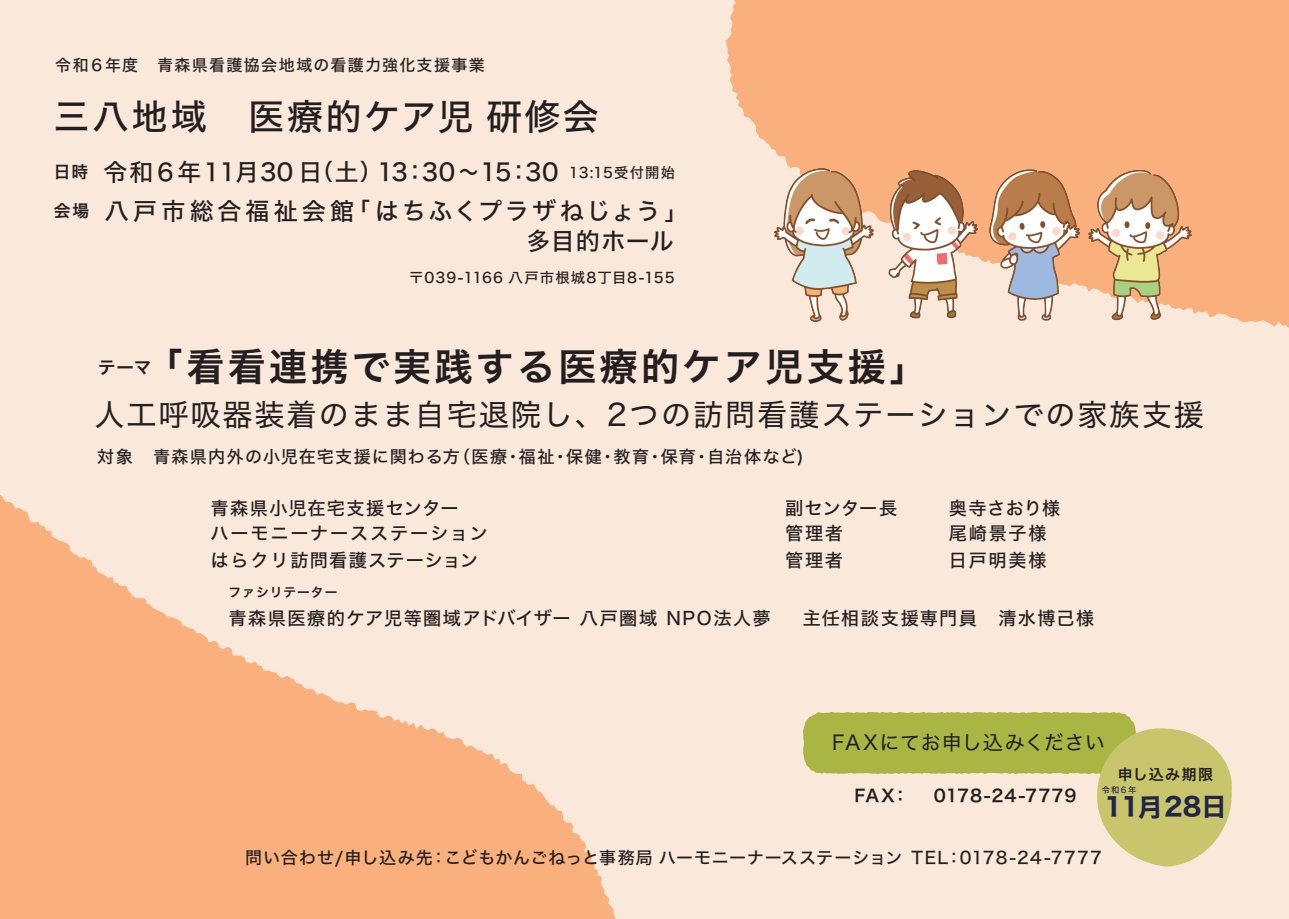
<style>
.page{position:relative;width:1289px;height:919px;background:#fff}
.page>*{position:absolute;margin:0;border:0;box-sizing:border-box;transform-origin:0 0}
.t1{font:37.95px "Hiragino Sans W6";letter-spacing:.085em;color:#231f20}
.t2{font:35.55px "Hiragino Sans W5";letter-spacing:.08em;color:#231f20}
.t3{font:30.15px "Hiragino Sans W4";letter-spacing:.065em;color:#231f20}
.t4{font:25.2px "Hiragino Sans W7";color:#202648}
.t5{font:24px/30px "Hiragino Sans W5";letter-spacing:.12em;color:#231f20}
.t6{font:23.85px "Hiragino Sans W5";color:#231f20}
.t7{font:20.1px "Hiragino Sans W4";letter-spacing:.03em;color:#231f20}
.t8{font:18.15px "Hiragino Sans W5";letter-spacing:.08em;color:#231f20}
.t9{font:18.15px "Hiragino Sans W5";letter-spacing:.1em;color:#231f20}
.t10{font:16.95px "Hiragino Sans W5";letter-spacing:.055em;color:#231f20}
.t11{font:16.95px "Hiragino Sans W5";letter-spacing:.075em;color:#231f20}
.t12{font:16.95px "Hiragino Sans W6";letter-spacing:.045em;color:#231f20}
.t13{font:15.9px "Hiragino Sans W5";letter-spacing:.085em;color:#231f20}
.t14{font:15px "Hiragino Sans W6";letter-spacing:.095em;color:#231f20}
.t15{font:14.4px "Hiragino Sans W5";letter-spacing:.075em;color:#231f20}
.t16{font:12.75px "Hiragino Sans W6";letter-spacing:.08em;color:#231f20}
.t17{font:8.25px "Hiragino Sans W5";color:#202648}
.s1{font-family:"Hiragino Sans W6";font-size:16.65px}
.s2{font-size:22.65px}
.s3{font-size:14.25px}
.s4{font-family:"Hiragino Sans W6";font-size:16.8px}
</style>
<div class="page">
<div style="left:0;top:0;width:1288px;height:918px;background:#fae8da"></div>
<svg style="left:726px;top:0;width:562px;height:327px;background:#f9b788"></svg>
<svg style="left:0;top:495px;width:615px;height:423px;fill:#f9b07d"></svg>
<img style="left:774px;top:168px;width:417px;height:153px">
<svg style="left:803px;top:712px;width:429px;height:154px"></svg>
<p class="t13" style="left:55px;top:51px;width:431px">令和６年度　青森県看護協会地域の看護力強化支援事業</p>
<h2 class="t2" style="left:54px;top:85px;width:546px">三八地域　医療的ケア児研修会</h2>
<h3 class="t6" style="left:54px;top:150px;width:623px"><span class="s1">日時</span> 令和６年１1月30 日<span class="s2">（</span>土<span class="s2">）</span>13：30～15：30 <span class="s3">13:15受付開始</span></h3>
<h3 class="t5" style="left:526px;top:195px;width:164px;text-indent:-472px"><span class="s4">会場</span> 八戸市総合福祉会館「はちふくプラザねじょう」多目的ホール</h3>
<p class="t15" style="left:409px;top:265px;width:267px">〒039-1166 八戸市根城8丁目8-155</p>
<h1 class="t1" style="left:98px;top:332px;width:830px"><sup>テーマ</sup>「看看連携で実践する医療的ケア児支援」</h1>
<h3 class="t3" style="left:94px;top:388px;width:1110px">人工呼吸器装着のまま自宅退院し、2つの訪問看護ステーションでの家族支援</h3>
<p class="t11" style="left:97px;top:441px;width:708px">対象　青森県内外の小児在宅支援に関わる方（医療・福祉・保健・教育・保育・自治体など)</p>
<p class="t8" style="left:210px;top:491px;width:249px">青森県小児在宅支援センター</p>
<p class="t8" style="left:785px;top:491px;width:113px">副センター長</p>
<p class="t8" style="left:948px;top:491px;width:113px">奥寺さおり様</p>
<p class="t8" style="left:210px;top:543px;width:269px">はらクリ訪問看護ステーション</p>
<p class="t8" style="left:785px;top:543px;width:59px">管理者</p>
<p class="t8" style="left:948px;top:543px;width:99px">日戸明美様</p>
<p class="t9" style="left:210px;top:517px;width:279px">ハーモニーナースステーション</p>
<p class="t8" style="left:785px;top:517px;width:59px">管理者</p>
<p class="t8" style="left:948px;top:517px;width:99px">尾崎景子様</p>
<p class="t16" style="left:228px;top:581px;width:110px">ファシリテーター</p>
<p class="t8" style="left:228px;top:602px;width:543px">青森県医療的ケア児等圏域アドバイザー 八戸圏域 NPO法人夢</p>
<p class="t8" style="left:803px;top:602px;width:293px">主任相談支援専門員　清水博己様</p>
<p class="t7" style="left:832px;top:724px;width:274px">FAXにてお申し込みください</p>
<p class="t12" style="left:854px;top:780px;width:56px">FAX：</p>
<p class="t12" style="left:933px;top:780px;width:144px">0178-24-7779</p>
<p class="t14" style="left:1117px;top:760px;width:97px">申し込み期限</p>
<p class="t17" style="left:1101px;top:782px;width:36px">令和６年</p>
<h3 class="t4" style="left:1100px;top:787px;width:40px">１1</h3>
<h3 class="t4" style="left:1164px;top:787px;width:64px">28日</h3>
<p class="t10" style="left:245px;top:842px;width:858px">問い合わせ/申し込み先：こどもかんごねっと事務局ハーモニーナースステーション TEL：0178-24-7777</p>
</div>
